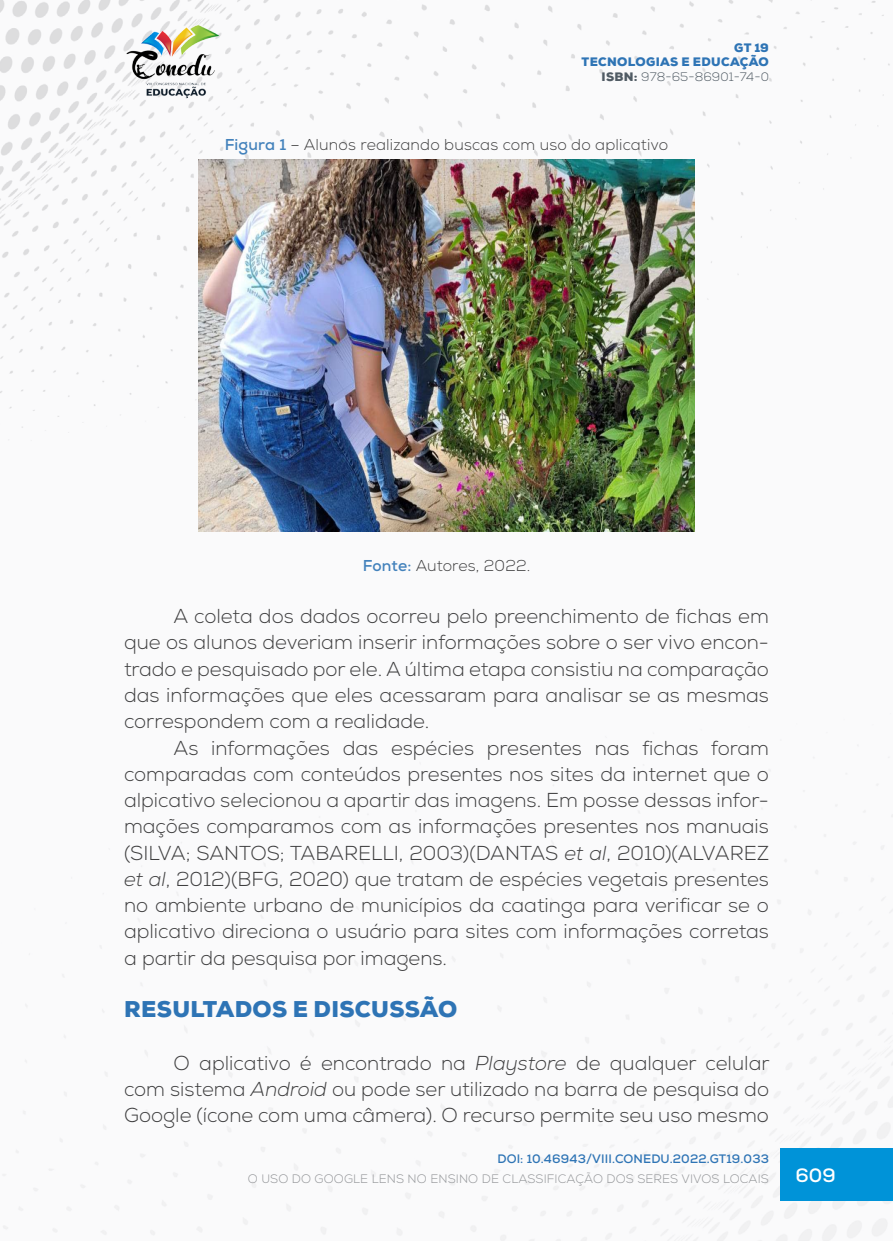
<style>
.page{position:relative;width:893px;height:1241px;background:#fff}
.page>*{position:absolute;margin:0;border:0;box-sizing:border-box;transform-origin:0 0}
.SUBTITULO_1_NOVO{font:900 22.75px "Nexa";letter-spacing:.015em;color:#2e74b5}
._8_CORPO{font:300 20.12px/26.2px "Nexa";color:#3e3e3f;text-align:justify}
.t1{font:700 19.25px "Nexa";color:#fff}
._11_LEGENDAS{font:300 15.75px "Nexa";letter-spacing:.01em;color:#3e3e3f}
._12_FONTES{font:300 15.75px "Nexa";letter-spacing:.01em;color:#3e3e3f}
.t2{font:300 12.25px "Nexa";letter-spacing:.01em;color:#939598}
.t3{font:900 12.25px/14.7px "Nexa";letter-spacing:.025em;color:#2e74b5;text-align:right}
.t4{font:700 12.25px "Nexa";letter-spacing:.01em;color:#2e74b5}
.s1{color:#505b64}
.s2{font-weight:300;color:#505b64}
.s3{font-weight:700;color:#4382bc}
.s4{font-style:italic}
</style>
<div class="page">
<img style="left:0;top:0;width:893px;height:1240px">
<div style="left:781px;top:1148px;width:112px;height:52px;background:#0093d8"></div>
<img style="left:124px;top:25px;width:98px;height:74px">
<img style="left:198px;top:159px;width:496px;height:372px">
<p class="t3" style="left:582px;top:40px;width:189px">GT 19<br>TECNOLOGIAS E EDUCAÇÃO<br><span class="s1">ISBN:</span> <span class="s2">978-65-86901-74-0</span></p>
<p class="_11_LEGENDAS" style="left:225px;top:136px;width:445px"><span class="s3">Figura 1</span> – Alunos realizando buscas com uso do aplicativo</p>
<p class="_12_FONTES" style="left:363px;top:556px;width:169px"><span class="s3">Fonte:</span> Autores, 2022.</p>
<p class="_8_CORPO" style="left:124px;top:603px;width:646px;text-indent:50px">A coleta dos dados ocorreu pelo preenchimento de fichas em que os alunos deveriam inserir informações sobre o ser vivo encon&shy;trado e pesquisado por ele. A última etapa consistiu na comparação das informações que eles acessaram para analisar se as mesmas correspondem com a realidade.</p>
<p class="_8_CORPO" style="left:124px;top:735px;width:646px;text-indent:50px">As informações das espécies presentes nas fichas foram comparadas com conteúdos presentes nos sites da internet que o alpicativo selecionou a apartir das imagens. Em posse dessas infor&shy;mações comparamos com as informações presentes nos manuais (SILVA; SANTOS; TABARELLI, 2003)(DANTAS <span class="s4">et al</span>, 2010)(ALVAREZ <span class="s4">et al</span>, 2012)(BFG, 2020) que tratam de espécies vegetais presentes no ambiente urbano de municípios da caatinga para verificar se o aplicativo direciona o usuário para sites com informações corretas a partir da pesquisa por imagens.</p>
<p class="SUBTITULO_1_NOVO" style="left:124px;top:994px;width:334px">RESULTADOS E DISCUSSÃO</p>
<p class="_8_CORPO" style="left:124px;top:1050px;width:647px;text-indent:50px">O aplicativo é encontrado na <span class="s4">Playstore</span> de qualquer celular com sistema <span class="s4">Android</span> ou pode ser utilizado na barra de pesquisa do Google (ícone com uma câmera). O recurso permite seu uso mesmo</p>
<p class="t4" style="left:497px;top:1150px;width:273px">DOI: 10.46943/VIII.CONEDU.2022.GT19.033</p>
<p class="t2" style="left:248px;top:1171px;width:523px">O USO DO GOOGLE LENS NO ENSINO DE CLASSIFICAÇÃO DOS SERES VIVOS LOCAIS</p>
<p class="t1" style="left:796px;top:1162px;width:42px">609</p>
</div>
